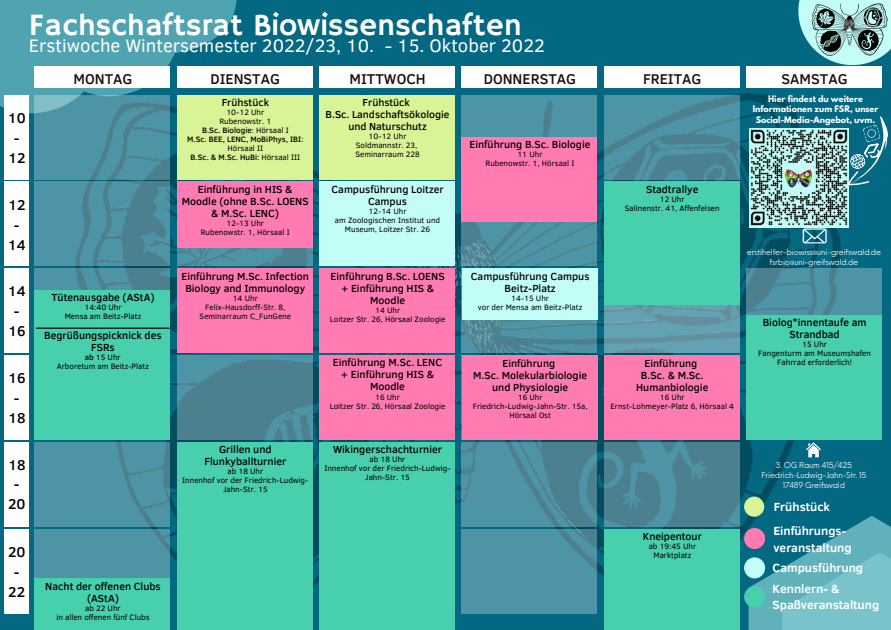
<style>
.page{position:relative;width:891px;height:630px;background:#036882}
.page>*{position:absolute;margin:0;border:0;box-sizing:border-box;transform-origin:0 0}
.t1{font:30.8px "Hammersmith One";color:#fff}
.t2{font:18.4px "Clear Sans";color:#fff}
.t3{font:16.4px "Canva Sans";color:#000}
.t4{font:500 14.4px "Clear Sans";color:#1e0d0b}
.t5{font:500 14.4px/20px "Clear Sans";color:#000;text-align:center}
.t6{font:700 12px/16.8px "Clear Sans";color:#fff}
.t7{font:500 10.4px/12px "Clear Sans";color:#000;text-align:center}
.t8{font:8px/9.2px "Clear Sans";color:#000;text-align:center}
.t9{font:8px/10px "Neue Einstellung";letter-spacing:-.025em;color:#fff;text-align:center}
.t10{font:500 8px/9.2px "Clear Sans";color:#000;text-align:center}
.t11{font:700 8px/10.8px "League Spartan";color:#fff;text-align:center}
.s1{font-weight:500}
.s2{font-weight:400}
</style>
<div class="page">
<svg style="left:0;top:0;width:254px;height:141px;fill:#50a4b1"></svg>
<svg style="left:749px;top:516px;width:142px;height:114px;background:#6cb9c2"></svg>
<img style="left:67px;top:89px;width:778px;height:517px">
<svg style="left:35px;top:95px;width:135px;height:84px;background:#4f93a4"></svg>
<svg style="left:35px;top:182px;width:135px;height:84px;background:#4c8d9e"></svg>
<svg style="left:35px;top:269px;width:135px;height:21px;background:#4c8c9c"></svg>
<svg style="left:35px;top:442px;width:135px;height:84px;background:#4d92a4"></svg>
<div style="left:35px;top:529px;width:135px;height:84px;background:#4d94a6"></div>
<svg style="left:177px;top:248px;width:135px;height:18px;background:#4d8c9c"></svg>
<svg style="left:177px;top:356px;width:135px;height:84px;background:#4c8493"></svg>
<div style="left:462px;top:95px;width:135px;height:84px;background:#4d94a6"></div>
<svg style="left:462px;top:221px;width:135px;height:45px;background:#528ea0"></svg>
<svg style="left:462px;top:320px;width:135px;height:33px;background:#4f8c9c"></svg>
<svg style="left:462px;top:442px;width:135px;height:84px;background:#4c8c9c"></svg>
<div style="left:462px;top:529px;width:135px;height:84px;background:#4d94a6"></div>
<svg style="left:604px;top:95px;width:135px;height:84px;background:#4c8c9c"></svg>
<svg style="left:604px;top:305px;width:135px;height:48px;background:#639cab"></svg>
<svg style="left:604px;top:442px;width:135px;height:84px;background:#4c8594"></svg>
<svg style="left:746px;top:269px;width:136px;height:46px;background:#4c8f9f"></svg>
<div style="left:746px;top:356px;width:136px;height:84px;background:#48cfae"></div>
<div style="left:35px;top:67px;width:135px;height:21px;background:#fff"></div>
<div style="left:177px;top:67px;width:135px;height:21px;background:#fff"></div>
<div style="left:319px;top:67px;width:135px;height:21px;background:#fff"></div>
<div style="left:462px;top:67px;width:135px;height:21px;background:#fff"></div>
<div style="left:604px;top:67px;width:135px;height:21px;background:#fff"></div>
<svg style="left:798px;top:0;width:93px;height:65px"></svg>
<img style="left:812px;top:4px;width:75px;height:51px">
<div style="left:746px;top:67px;width:135px;height:21px;background:#fff"></div>
<div style="left:744px;top:497px;width:20px;height:20px;background:#d8f496;border-radius:50%"></div>
<div style="left:744px;top:528px;width:21px;height:21px;background:#ff7bb2;border-radius:50%"></div>
<div style="left:744px;top:557px;width:21px;height:21px;background:#c3fdf8;border-radius:50%"></div>
<div style="left:744px;top:586px;width:21px;height:21px;background:#48cfae;border-radius:50%"></div>
<svg style="left:803px;top:229px;width:24px;height:14px"></svg>
<div style="left:5px;top:95px;width:24px;height:84px;background:#fff"></div>
<div style="left:5px;top:182px;width:24px;height:84px;background:#fff"></div>
<div style="left:5px;top:269px;width:24px;height:84px;background:#fff"></div>
<div style="left:5px;top:356px;width:24px;height:84px;background:#fff"></div>
<div style="left:5px;top:442px;width:24px;height:84px;background:#fff"></div>
<div style="left:5px;top:529px;width:24px;height:84px;background:#fff"></div>
<div style="left:319px;top:95px;width:136px;height:84px;background:#d8f496"></div>
<div style="left:319px;top:182px;width:136px;height:84px;background:#c3fdf8"></div>
<div style="left:462px;top:269px;width:135px;height:51px;background:#c3fdf8"></div>
<div style="left:604px;top:356px;width:135px;height:84px;background:#ff7bb2"></div>
<div style="left:462px;top:356px;width:135px;height:84px;background:#ff7bb2"></div>
<div style="left:319px;top:356px;width:136px;height:84px;background:#ff7bb2"></div>
<div style="left:320px;top:269px;width:135px;height:84px;background:#ff7bb2"></div>
<div style="left:177px;top:269px;width:135px;height:84px;background:#ff7bb2"></div>
<div style="left:462px;top:137px;width:135px;height:84px;background:#ff7bb2"></div>
<div style="left:177px;top:182px;width:135px;height:66px;background:#ff7bb2"></div>
<div style="left:177px;top:95px;width:135px;height:84px;background:#d8f496"></div>
<div style="left:746px;top:315px;width:136px;height:123px;background:#48cfae"></div>
<div style="left:604px;top:182px;width:135px;height:123px;background:#48cfae"></div>
<div style="left:319px;top:442px;width:136px;height:188px;background:#48cfae"></div>
<div style="left:177px;top:442px;width:135px;height:188px;background:#48cfae"></div>
<div style="left:35px;top:328px;width:135px;height:111px;background:#48cfae"></div>
<div style="left:35px;top:290px;width:135px;height:40px;background:#48cfae"></div>
<div style="left:604px;top:529px;width:135px;height:101px;background:#48cfae"></div>
<div style="left:35px;top:579px;width:135px;height:51px;background:#48cfae"></div>
<svg style="left:850px;top:116px;width:38px;height:70px"></svg>
<svg style="left:806px;top:442px;width:15px;height:15px"></svg>
<img style="left:748px;top:127px;width:102px;height:102px">
<h1 class="t1" style="left:29px;top:7px;width:495px">Fachschaftsrat Biowissenschaften</h1>
<h2 class="t2" style="left:29px;top:33px;width:518px">Erstiwoche Wintersemester 2022/23, 10. - 15. Oktober 2022</h2>
<h3 class="t4" style="left:74px;top:68px;width:60px">MONTAG</h3>
<h3 class="t4" style="left:210px;top:68px;width:71px">DIENSTAG</h3>
<h3 class="t4" style="left:350px;top:68px;width:78px">MITTWOCH</h3>
<h3 class="t4" style="left:484px;top:68px;width:94px">DONNERSTAG</h3>
<h3 class="t4" style="left:643px;top:68px;width:60px">FREITAG</h3>
<h3 class="t4" style="left:782px;top:68px;width:68px">SAMSTAG</h3>
<h3 class="t5" style="left:8px;top:107px;width:20px">10 -<br>12</h3>
<h3 class="t5" style="left:8px;top:194px;width:20px">12 -<br>14</h3>
<h3 class="t5" style="left:8px;top:281px;width:20px">14 -<br>16</h3>
<h3 class="t5" style="left:8px;top:367px;width:19px">16 -<br>18</h3>
<h3 class="t5" style="left:8px;top:454px;width:19px">18 -<br>20</h3>
<h3 class="t5" style="left:8px;top:541px;width:19px">20 -<br>22</h3>
<h3 class="t7" style="left:51px;top:291px;width:105px">Tütenausgabe (AStA)</h3>
<p class="t8" style="left:65px;top:303px;width:78px">14:40 Uhr<br>Mensa am Beitz-Platz</p>
<h3 class="t3" style="left:36px;top:310px;width:135px">___________________</h3>
<h3 class="t7" style="left:44px;top:329px;width:119px">Begrüßungspicknick des<br>FSRs</h3>
<p class="t8" style="left:57px;top:352px;width:94px"><span class="s1">ab</span> 15 Uhr<br>Arboretum am Beitz-Platz</p>
<h3 class="t7" style="left:45px;top:580px;width:117px">Nacht der offenen Clubs (AStA)</h3>
<p class="t8" style="left:56px;top:603px;width:95px">ab 22 Uhr<br>in allen offenen fünf Clubs</p>
<h3 class="t7" style="left:222px;top:96px;width:49px">Frühstück</h3>
<p class="t10" style="left:187px;top:107px;width:118px"><span class="s2">10-12 Uhr<br>Rubenowstr. 1<br></span>B.Sc. Biologie<span class="s2">: Hörsaal I<br></span>M.Sc. BEE, LENC, MoBiPhys, IBI<span class="s2">:<br>Hörsaal II<br></span>B.Sc. &amp; M.Sc. HuBi: <span class="s2">Hörsaal III</span></p>
<h3 class="t7" style="left:182px;top:183px;width:129px">Einführung in HIS &amp;<br>Moodle (ohne B.Sc. LOENS &amp; M.Sc. LENC)</h3>
<p class="t8" style="left:201px;top:218px;width:90px">12-13 Uhr<br>Rubenowstr. 1, Hörsaal I</p>
<h3 class="t7" style="left:182px;top:269px;width:129px">Einführung M.Sc. Infection<br>Biology and Immunology</h3>
<p class="t8" style="left:200px;top:293px;width:93px">14 Uhr<br>Felix-Hausdorff-Str. 8,<br>Seminarraum C_FunGene</p>
<h3 class="t7" style="left:204px;top:443px;width:83px">Grillen und<br>Flunkyballturnier</h3>
<p class="t8" style="left:182px;top:466px;width:128px">ab 18 Uhr<br>Innenhof vor der Friedrich-Ludwig-<br>Jahn-Str. 15</p>
<h3 class="t7" style="left:326px;top:96px;width:125px">Frühstück<br>B.Sc. Landschaftsökologie und Naturschutz</h3>
<p class="t8" style="left:355px;top:131px;width:66px">10-12 Uhr<br>Soldmannstr. 23,<br>Seminarraum 228</p>
<h3 class="t7" style="left:331px;top:183px;width:114px">Campusführung Loitzer<br>Campus</h3>
<p class="t8" style="left:335px;top:206px;width:107px">12-14 Uhr<br>am Zoologischen Institut und<br>Museum, Loitzer Str. 26</p>
<h3 class="t7" style="left:331px;top:270px;width:116px">Einführung B.Sc. LOENS + Einführung HIS &amp;<br>Moodle</h3>
<p class="t8" style="left:330px;top:305px;width:117px">14 Uhr<br>Loitzer Str. 26, Hörsaal Zoologie</p>
<h3 class="t7" style="left:333px;top:356px;width:111px">Einführung M.Sc. LENC + Einführung HIS &amp;<br>Moodle</h3>
<p class="t8" style="left:330px;top:392px;width:117px">16 Uhr<br>Loitzer Str. 26, Hörsaal Zoologie</p>
<h3 class="t7" style="left:333px;top:443px;width:111px">Wikingerschachturnier</h3>
<p class="t8" style="left:324px;top:454px;width:128px">ab 18 Uhr<br>Innenhof vor der Friedrich-Ludwig-<br>Jahn-Str. 15</p>
<h3 class="t7" style="left:470px;top:138px;width:122px">Einführung B.Sc. Biologie</h3>
<p class="t8" style="left:486px;top:149px;width:90px">11 Uhr<br>Rubenowstr. 1, Hörsaal I</p>
<h3 class="t7" style="left:471px;top:270px;width:120px">Campusführung Campus<br>Beitz-Platz</h3>
<p class="t8" style="left:478px;top:293px;width:106px">14-15 Uhr<br>vor der Mensa am Beitz-Platz</p>
<h3 class="t7" style="left:473px;top:356px;width:115px">Einführung<br>M.Sc. Molekularbiologie und Physiologie</h3>
<p class="t8" style="left:473px;top:392px;width:116px">16 Uhr<br>Friedrich-Ludwig-Jahn-Str. 15a,<br>Hörsaal Ost</p>
<p class="t11" style="left:753px;top:94px;width:127px">Hier findest du weitere<br>Informationen zum FSR, unser<br>Social-Media-Angebot, uvm.</p>
<h3 class="t7" style="left:646px;top:182px;width:54px">Stadtrallye</h3>
<p class="t8" style="left:625px;top:194px;width:96px">12 Uhr<br>Salinenstr. 41, Affenfelsen</p>
<p class="t9" style="left:747px;top:246px;width:136px">erstihelfer-biowiss@uni-greifswald.de fsrbio@uni-greifswald.de</p>
<h3 class="t7" style="left:636px;top:356px;width:74px">Einführung<br>B.Sc. &amp; M.Sc.<br>Humanbiologie</h3>
<p class="t8" style="left:610px;top:392px;width:125px">16 Uhr<br>Ernst-Lohmeyer-Platz 6, Hörsaal 4</p>
<h3 class="t7" style="left:643px;top:530px;width:61px">Kneipentour</h3>
<p class="t8" style="left:649px;top:541px;width:49px">ab 19:45 Uhr<br>Marktplatz</p>
<h3 class="t7" style="left:763px;top:316px;width:105px">Biolog*innentaufe am<br>Strandbad</h3>
<p class="t8" style="left:758px;top:340px;width:114px">15 Uhr<br>Fangenturm am Museumshafen<br>Fahrrad erforderlich!</p>
<p class="t9" style="left:762px;top:459px;width:106px">3. OG Raum 415/425<br>Friedrich-Ludwig-Jahn-Str. 15<br>17489 Greifswald</p>
<h3 class="t6" style="left:774px;top:498px;width:58px">Frühstück</h3>
<h3 class="t6" style="left:773px;top:522px;width:80px">Einführungs&shy;veranstaltung</h3>
<h3 class="t6" style="left:773px;top:557px;width:92px;line-height:20.4px">Campusführung<br>Kennlern- &amp;</h3>
<h3 class="t6" style="left:773px;top:596px;width:108px">Spaßveranstaltung</h3>
</div>
